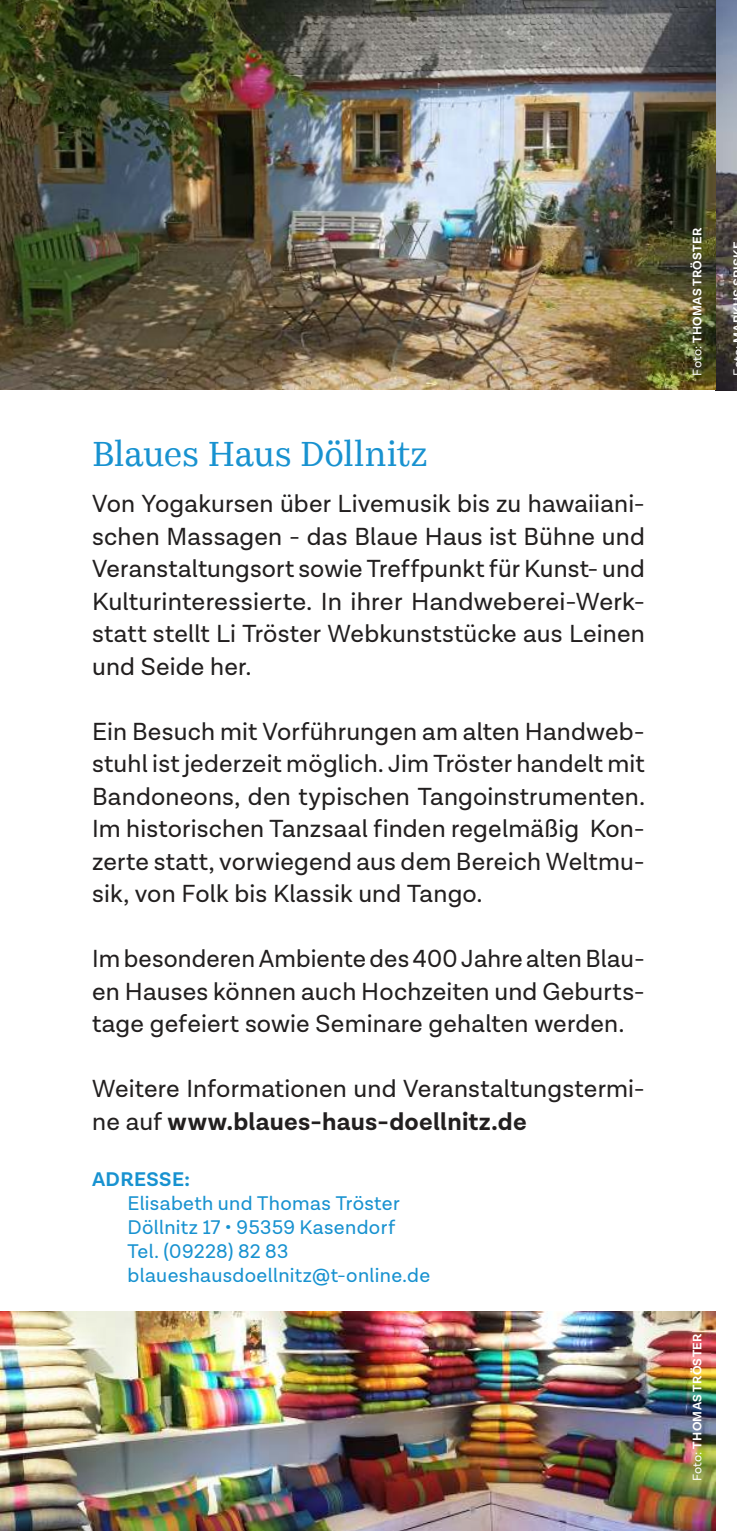
<style>
.page{position:relative;width:737px;height:1531px;background:#fff}
.page>*{position:absolute;margin:0;border:0;box-sizing:border-box;transform-origin:0 0}
.t1{font:35px "Kazimir Text";color:#1892d0}
.t2{font:25px/32.5px "Lota Grotesque";letter-spacing:.005em;color:#221f1f;text-align:justify}
.t3{font:20px/24px "Lota Grotesque";letter-spacing:.015em;color:#1892d0}
.t4{font:700 20px "Lota Grotesque";letter-spacing:.02em;color:#1892d0}
.t5{font:700 12.5px "Lota Grotesque";letter-spacing:.025em;color:#fff}
.s1{font-weight:700}
.s2{font-weight:400}
</style>
<div class="page">
<img style="left:0;top:0;width:737px;height:390px">
<img style="left:0;top:1311px;width:716px;height:220px">
<h1 class="t1" style="left:92px;top:439px;width:337px">Blaues Haus Döllnitz</h1>
<p class="t2" style="left:92px;top:488px;width:554px">Von Yogakursen über Livemusik bis zu hawaiiani&shy;schen Massagen - das Blaue Haus ist Bühne und Veranstaltungsort sowie Treffpunkt für Kunst- und Kulturinteressierte. In ihrer Handweberei-Werk&shy;statt stellt Li Tröster Webkunststücke aus Leinen und Seide her.</p>
<p class="t2" style="left:92px;top:715px;width:554px">Ein Besuch mit Vorführungen am alten Handweb&shy;stuhl ist jederzeit möglich. Jim Tröster handelt mit Bandoneons, den typischen Tangoinstrumenten.<br>Im historischen Tanzsaal finden regelmäßig Kon&shy;zerte statt, vorwiegend aus dem Bereich Weltmu&shy;sik, von Folk bis Klassik und Tango.</p>
<p class="t2" style="left:92px;top:943px;width:554px">Im besonderen Ambiente des 400 Jahre alten Blau&shy;en Hauses können auch Hochzeiten und Geburts&shy;tage gefeiert sowie Seminare gehalten werden.</p>
<p class="t2" style="left:92px;top:1073px;width:554px">Weitere Informationen und Veranstaltungstermi&shy;ne auf <span class="s1">www.blaues-haus-doellnitz.de</span></p>
<p class="t4" style="left:92px;top:1169px;width:99px">ADRESSE:</p>
<p class="t3" style="left:128px;top:1192px;width:304px">Elisabeth und Thomas Tröster<br>Döllnitz 17 • 95359 Kasendorf<br>Tel. (09228) 82 83 blaueshausdoellnitz@t-online.de</p>
<p class="t5" style="left:691px;top:376px;width:149px;rotate:-90deg"><span class="s2">Foto:</span> THOMAS TRÖSTER</p>
<p class="t5" style="left:691px;top:1481px;width:149px;rotate:-90deg"><span class="s2">Foto:</span> THOMAS TRÖSTER</p>
</div>
